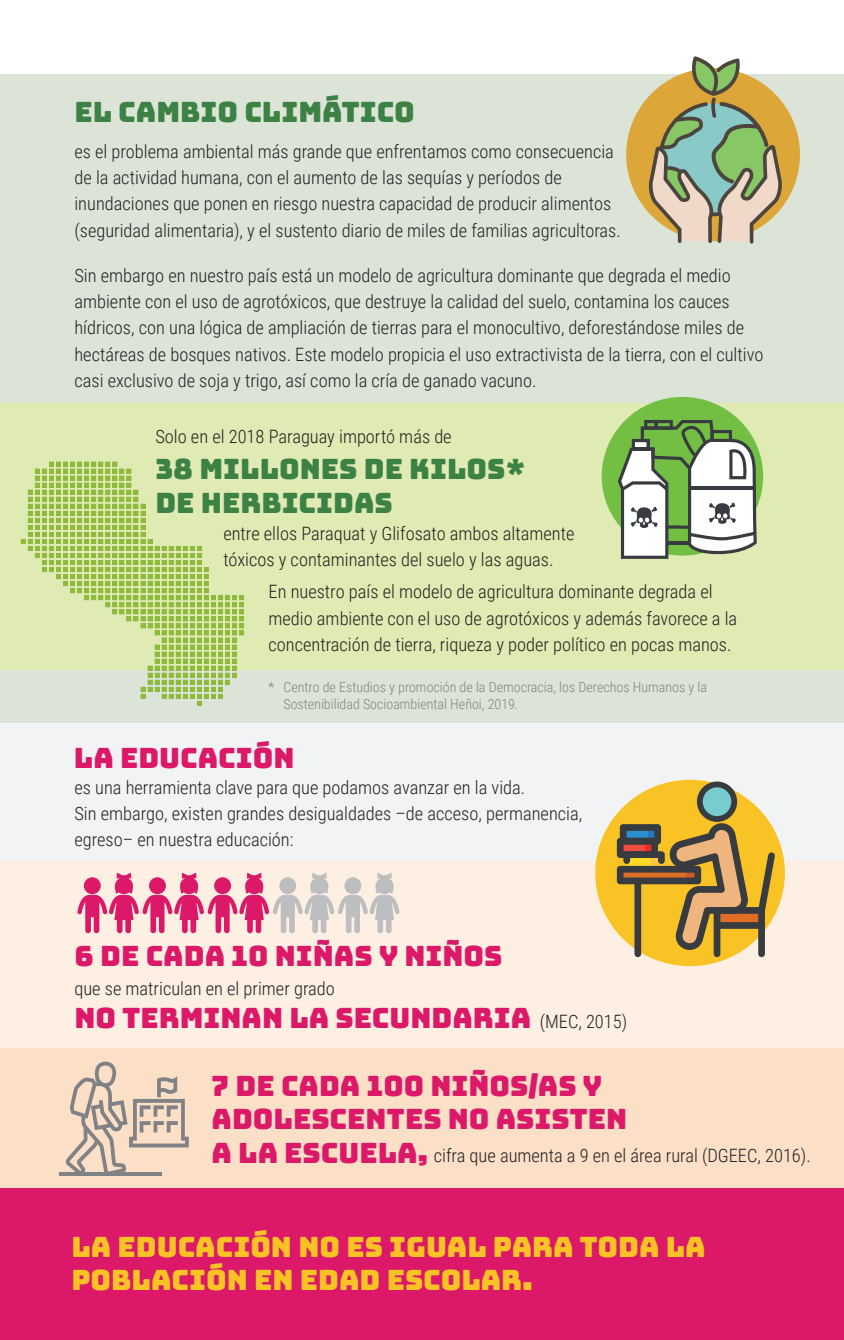
<style>
.page{position:relative;width:844px;height:1340px;background:#fff}
.page>*{position:absolute;margin:0;border:0;box-sizing:border-box;transform-origin:0 0}
.t1{font:28px/33.6px "Bungee";color:#dc1968}
.t2{font:28px/33.6px "Bungee";color:#fac325}
.t3{font:28px/33.6px "Bungee";color:#3d8245}
.t4{font:300 18.38px/26.2px "Roboto Condensed";color:#231f20}
.pie_de_pagina{font:300 14px/16.8px "Roboto Condensed";color:#818285}
</style>
<div class="page">
<div style="left:0;top:74px;width:843px;height:659px;background:#dce4d7"></div>
<div style="left:0;top:404px;width:843px;height:266px;background:#e0eab3"></div>
<div style="left:0;top:723px;width:843px;height:465px;background:#f2f3f4"></div>
<div style="left:0;top:1047px;width:843px;height:143px;background:#fbdfc7"></div>
<div style="left:0;top:860px;width:843px;height:187px;background:#fdefe1"></div>
<div style="left:626px;top:68px;width:173px;height:173px;background:#dca738;border-radius:50%"></div>
<svg style="left:21px;top:461px;width:223px;height:244px"></svg>
<div style="left:601px;top:397px;width:162px;height:158px;background:#72bf44;border-radius:50%"></div>
<svg style="left:617px;top:420px;width:139px;height:139px"></svg>
<svg style="left:648px;top:56px;width:134px;height:188px"></svg>
<div style="left:595px;top:779px;width:189px;height:187px;background:#fac325;border-radius:50%"></div>
<div style="left:0;top:1188px;width:843px;height:151px;background:#dc1968"></div>
<svg style="left:77px;top:872px;width:322px;height:61px"></svg>
<hr style="left:60px;top:1172px;width:102px;height:4px;background:#818285">
<svg style="left:65px;top:1061px;width:124px;height:111px"></svg>
<div style="left:634px;top:877px;width:7px;height:80px;background:#383b3f;border-radius:3px"></div>
<div style="left:713px;top:922px;width:7px;height:35px;background:#383b3f;border-radius:3px"></div>
<div style="left:758px;top:922px;width:6px;height:35px;background:#383b3f;border-radius:3px"></div>
<svg style="left:616px;top:781px;width:158px;height:169px"></svg>
<p class="t3" style="left:74px;top:96px;width:342px">EL CAMBIO CLIMÁTICO</p>
<p class="t4" style="left:74px;top:137px;width:547px">es el problema ambiental más grande que enfrentamos como consecuencia de la actividad humana, con el aumento de las sequías y períodos de inundaciones que ponen en riesgo nuestra capacidad de producir alimentos (seguridad alimentaria), y el sustento diario de miles de familias agricultoras.</p>
<p class="t4" style="left:74px;top:261px;width:690px">Sin embargo en nuestro país está un modelo de agricultura dominante que degrada el medio ambiente con el uso de agrotóxicos, que destruye la calidad del suelo, contamina los cauces hídricos, con una lógica de ampliación de tierras para el monocultivo, deforestándose miles de hectáreas de bosques nativos. Este modelo propicia el uso extractivista de la tierra, con el cultivo casi exclusivo de soja y trigo, así como la cría de ganado vacuno.</p>
<p class="t4" style="left:155px;top:423px;width:298px">Solo en el 2018 Paraguay importó más de</p>
<p class="t3" style="left:155px;top:453px;width:371px">38 MILLONES DE KILOS*<br>DE HERBICIDAS</p>
<p class="t4" style="left:223px;top:520px;width:352px">entre ellos Paraquat y Glifosato ambos altamente tóxicos y contaminantes del suelo y las aguas.</p>
<p class="t4" style="left:268px;top:578px;width:470px">En nuestro país el modelo de agricultura dominante degrada el medio ambiente con el uso de agrotóxicos y además favorece a la concentración de tierra, riqueza y poder político en pocas manos.</p>
<p class="pie_de_pagina" style="left:283px;top:678px;width:425px;text-indent:-15px">* Centro de Estudios y promoción de la Democracia, los Derechos Humanos y la<br>Sostenibilidad Socioambiental Heñoi, 2019.</p>
<p class="t1" style="left:74px;top:741px;width:222px">LA EDUCACIÓN</p>
<p class="t4" style="left:74px;top:773px;width:452px">es una herramienta clave para que podamos avanzar en la vida.</p>
<p class="t4" style="left:74px;top:799px;width:509px">Sin embargo, existen grandes desigualdades –de acceso, permanencia, egreso– en nuestra educación:</p>
<p class="t1" style="left:74px;top:939px;width:429px">6 DE CADA 10 NIÑAS Y NIÑOS</p>
<p class="t4" style="left:74px;top:974px;width:262px">que se matriculan en el primer grado</p>
<p class="t1" style="left:74px;top:1001px;width:458px">NO TERMINAN LA SECUNDARIA</p>
<p class="t4" style="left:539px;top:1007px;width:89px">(MEC, 2015)</p>
<p class="t1" style="left:211px;top:1069px;width:417px">7 DE CADA 100 NIÑOS/AS Y<br>ADOLESCENTES NO ASISTEN</p>
<p class="t1" style="left:211px;top:1136px;width:218px">A LA ESCUELA,</p>
<p class="t4" style="left:434px;top:1141px;width:378px">cifra que aumenta a 9 en el área rural (DGEEC, 2016).</p>
<p class="t2" style="left:71px;top:1230px;width:635px">LA EDUCACIÓN NO ES IGUAL PARA TODA LA<br>POBLACIÓN EN EDAD ESCOLAR.</p>
</div>
